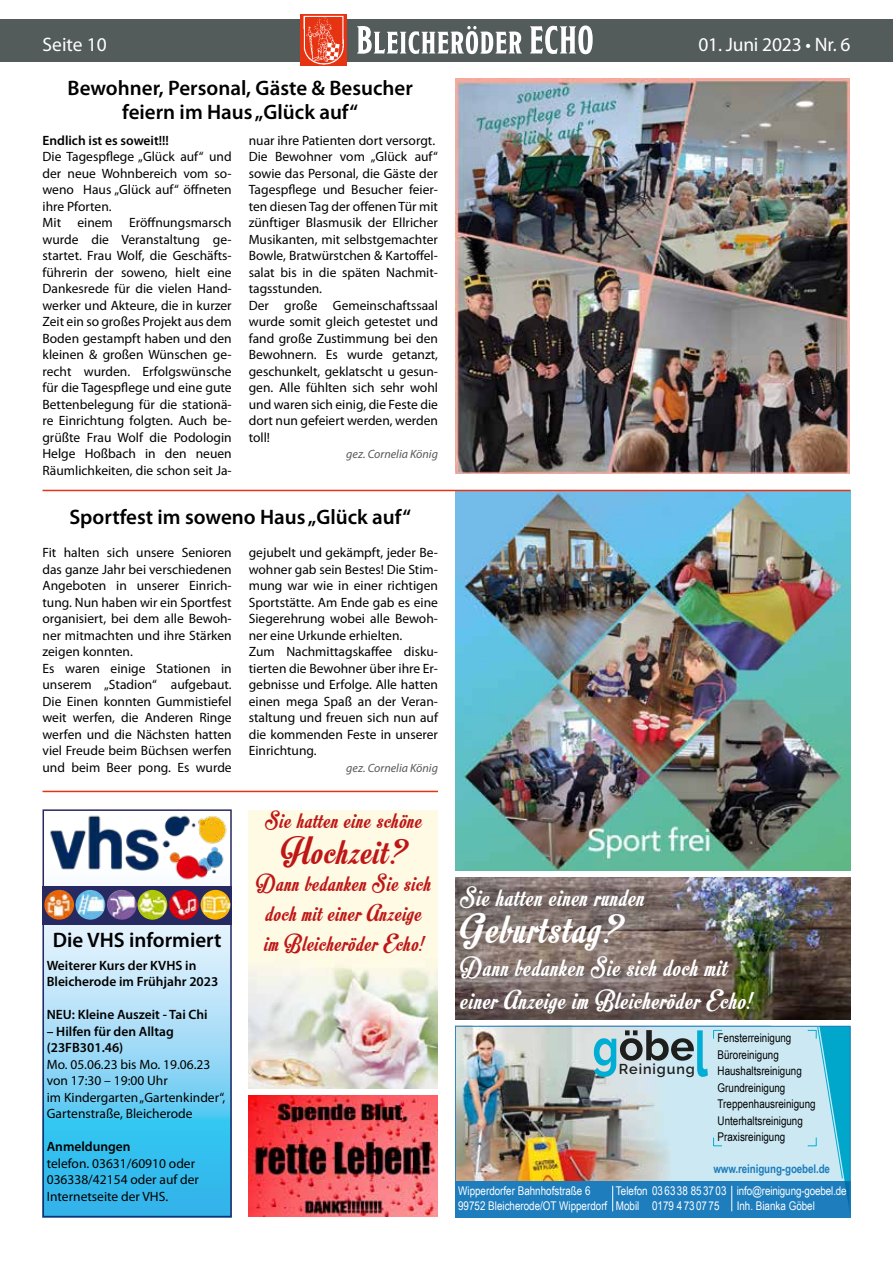
<style>
.page{position:relative;width:893px;height:1263px;background:#fff}
.page>*{position:absolute;margin:0;border:0;box-sizing:border-box;transform-origin:0 0}
.t1{font:45px "Motion Picture Personal Use";letter-spacing:.04em;color:#fff}
.t2{font:39px "Motion Picture Personal Use";letter-spacing:.04em;color:#be1716}
.t3{font:27px/33px "Motion Picture Personal Use";letter-spacing:.04em;color:#fff}
.t4{font:24px/30px "Motion Picture Personal Use";letter-spacing:.04em;color:#be1716;text-align:center}
.t5{font:600 21px/24px "Myriad Pro";color:#000;text-align:center}
.t6{font:19.5px "Myriad Pro";letter-spacing:-.01em;color:#fff}
.t7{font:600 14.4px "Raleway";letter-spacing:.06em;color:#1e1e1c}
.t8{font:13.5px/16.5px "Myriad Pro";color:#000}
.t9{font:600 13.5px/16.5px "Myriad Pro";color:#000}
.t10{font:12px/15px "Arial Narrow";color:#fff}
.t11{font:12px/16.5px "Arial Narrow";color:#000}
.t12{font:italic 12px "Myriad Pro";color:#575756}
.t13{font:700 12px "Arial Narrow";letter-spacing:-.01em;color:#1e7dbd}
</style>
<div class="page">
<div style="left:0;top:19px;width:893px;height:43px;background:#535c5b"></div>
<img style="left:300px;top:15px;width:47px;height:50px">
<svg style="left:357px;top:26px;width:236px;height:28px"></svg>
<img style="left:455px;top:491px;width:395px;height:380px">
<img style="left:455px;top:79px;width:395px;height:395px">
<svg style="left:46px;top:924px;width:183px;height:290px"></svg>
<div style="left:43px;top:886px;width:189px;height:38px;background:#272961"></div>
<img style="left:50px;top:815px;width:178px;height:81px">
<div style="left:43px;top:809px;width:189px;height:408px;border:2px solid #272961"></div>
<img style="left:138px;top:890px;width:29px;height:30px;border-radius:15px">
<img style="left:169px;top:890px;width:30px;height:30px;border-radius:15px">
<img style="left:201px;top:890px;width:29px;height:30px;border-radius:15px">
<img style="left:44px;top:890px;width:30px;height:30px;border-radius:15px">
<img style="left:75px;top:890px;width:30px;height:30px;border-radius:15px">
<img style="left:107px;top:890px;width:30px;height:30px;border-radius:15px">
<div style="left:455px;top:1026px;width:395px;height:191px;background:#cce9f3"></div>
<img style="left:457px;top:1028px;width:171px;height:153px">
<img style="left:628px;top:1028px;width:42px;height:153px">
<div style="left:455px;top:1181px;width:395px;height:36px;background:#1e7dbd"></div>
<svg style="left:594px;top:1030px;width:128px;height:47px"></svg>
<svg style="left:713px;top:1137px;width:9px;height:9px"></svg>
<svg style="left:808px;top:1028px;width:40px;height:172px"></svg>
<svg style="left:612px;top:1186px;width:1px;height:25px"></svg>
<svg style="left:731px;top:1186px;width:1px;height:25px"></svg>
<div style="left:455px;top:1026px;width:395px;height:191px;border:1px solid #1e7dbd"></div>
<hr style="left:43px;top:490px;width:807px;height:1px;background:#e63312">
<img style="left:455px;top:878px;width:395px;height:141px">
<div style="left:249px;top:811px;width:189px;height:278px;background:#fffae4"></div>
<img style="left:249px;top:968px;width:189px;height:121px">
<hr style="left:43px;top:791px;width:395px;height:1px;background:#e63312">
<img style="left:249px;top:1095px;width:189px;height:122px">
<h3 class="t6" style="left:43px;top:32px;width:66px">Seite 10</h3>
<h3 class="t6" style="left:698px;top:32px;width:154px">01. Juni 2023 • Nr. 6</h3>
<h3 class="t5" style="left:68px;top:76px;width:347px">Bewohner, Personal, Gäste &amp; Besucher feiern im Haus „Glück auf“</h3>
<p class="t9" style="left:43px;top:132px;width:128px">Endlich ist es soweit!!!</p>
<p class="t8" style="left:43px;top:148px;width:191px">Die Tagespflege „Glück auf“ und der neue Wohnbereich vom so&shy;weno Haus „Glück auf“ öffneten ihre Pforten.<br>Mit einem Eröffnungsmarsch wurde die Veranstaltung ge&shy;startet. Frau Wolf, die Geschäfts&shy;führerin der soweno, hielt eine<br>Dankesrede für die vielen Hand&shy;werker und Akteure, die in kurzer<br>Zeit ein so großes Projekt aus dem<br>Boden gestampft haben und den kleinen &amp; großen Wünschen ge&shy;recht wurden. Erfolgswünsche für die Tagespflege und eine gute<br>Bettenbelegung für die stationä&shy;re Einrichtung folgten. Auch be&shy;grüßte Frau Wolf die Podologin<br>Helge Hoßbach in den neuen<br>Räumlichkeiten, die schon seit Ja-</p>
<p class="t8" style="left:249px;top:132px;width:191px">nuar ihre Patienten dort versorgt.<br>Die Bewohner vom „Glück auf“ sowie das Personal, die Gäste der<br>Tagespflege und Besucher feier&shy;ten diesen Tag der offenen Tür mit zünftiger Blasmusik der Ellricher<br>Musikanten, mit selbstgemachter<br>Bowle, Bratwürstchen &amp; Kartoffel&shy;salat bis in die späten Nachmit&shy;tagsstunden.<br>Der große Gemeinschaftssaal wurde somit gleich getestet und fand große Zustimmung bei den<br>Bewohnern. Es wurde getanzt, geschunkelt, geklatscht u gesun&shy;gen. Alle fühlten sich sehr wohl und waren sich einig, die Feste die dort nun gefeiert werden, werden toll!</p>
<p class="t12" style="left:346px;top:447px;width:93px">gez. Cornelia König</p>
<h3 class="t5" style="left:69px;top:505px;width:343px">Sportfest im soweno Haus „Glück auf“</h3>
<p class="t8" style="left:43px;top:544px;width:191px">Fit halten sich unsere Senioren das ganze Jahr bei verschiedenen<br>Angeboten in unserer Einrich&shy;tung. Nun haben wir ein Sportfest organisiert, bei dem alle Bewoh&shy;ner mitmachten und ihre Stärken zeigen konnten.<br>Es waren einige Stationen in unserem „Stadion“ aufgebaut.<br>Die Einen konnten Gummistiefel weit werfen, die Anderen Ringe werfen und die Nächsten hatten viel Freude beim Büchsen werfen und beim Beer pong. Es wurde</p>
<p class="t8" style="left:249px;top:544px;width:191px">gejubelt und gekämpft, jeder Be&shy;wohner gab sein Bestes! Die Stim&shy;mung war wie in einer richtigen<br>Sportstätte. Am Ende gab es eine<br>Siegerehrung wobei alle Bewoh&shy;ner eine Urkunde erhielten.<br>Zum Nachmittagskaffee disku&shy;tierten die Bewohner über ihre Er&shy;gebnisse und Erfolge. Alle hatten einen mega Spaß an der Veran&shy;staltung und freuen sich nun auf die kommenden Feste in unserer<br>Einrichtung.</p>
<p class="t12" style="left:346px;top:760px;width:93px">gez. Cornelia König</p>
<h3 class="t5" style="left:53px;top:927px;width:170px">Die VHS informiert</h3>
<p class="t9" style="left:47px;top:957px;width:173px">Weiterer Kurs der KVHS in<br>Bleicherode im Frühjahr 2023</p>
<p class="t9" style="left:47px;top:1006px;width:162px">NEU: Kleine Auszeit - Tai Chi</p>
<p class="t9" style="left:47px;top:1023px;width:128px">– Hilfen für den Alltag (23FB301.46)</p>
<p class="t8" style="left:47px;top:1056px;width:180px">Mo. 05.06.23 bis Mo. 19.06.23 von 17:30 – 19:00 Uhr<br>im Kindergarten „Gartenkinder“,<br>Gartenstraße, Bleicherode</p>
<p class="t9" style="left:47px;top:1138px;width:85px">Anmeldungen</p>
<p class="t8" style="left:47px;top:1155px;width:154px">telefon. 03631/60910 oder<br>036338/42154 oder auf der<br>Internetseite der VHS.</p>
<h3 class="t4" style="left:265px;top:807px;width:158px">Sie hatten eine schöne</h3>
<h2 class="t2" style="left:281px;top:830px;width:126px">Hochzeit?</h2>
<h3 class="t4" style="left:256px;top:870px;width:176px">Dann bedanken Sie sich doch mit einer Anzeige im Bleicheröder Echo!</h3>
<h3 class="t3" style="left:460px;top:882px;width:185px">Sie hatten einen runden</h3>
<h1 class="t1" style="left:460px;top:903px;width:162px">Geburtstag?</h1>
<h3 class="t3" style="left:460px;top:952px;width:292px">Dann bedanken Sie sich doch mit einer Anzeige im Bleicheröder Echo!</h3>
<p class="t7" style="left:619px;top:1060px;width:78px">Reinigung</p>
<p class="t11" style="left:718px;top:1029px;width:100px">Fensterreinigung<br>Büroreinigung<br>Haushaltsreinigung<br>Grundreinigung<br>Treppenhausreinigung<br>Unterhaltsreinigung<br>Praxisreinigung</p>
<p class="t13" style="left:713px;top:1160px;width:118px">www.reinigung-goebel.de</p>
<p class="t10" style="left:458px;top:1183px;width:151px">Wipperdorfer Bahnhofstraße 6<br>99752 Bleicherode/OT Wipperdorf</p>
<p class="t10" style="left:737px;top:1183px;width:112px">info@reinigung-goebel.de<br>Inh. Bianka Göbel</p>
<p class="t10" style="left:616px;top:1183px;width:112px">Telefon 03 63 38 85 37 03<br>Mobil 0179 4 73 07 75</p>
</div>
